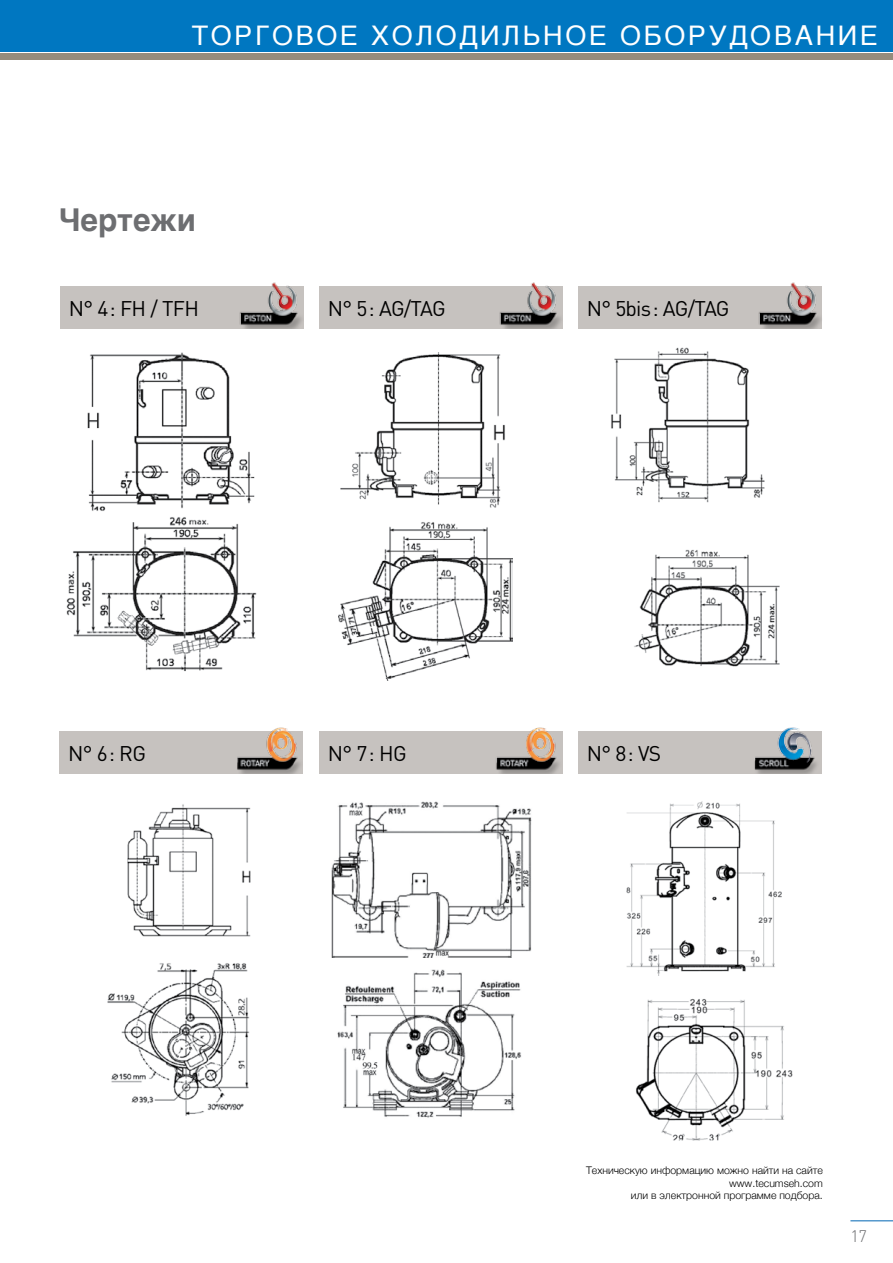
<style>
.page{position:relative;width:893px;height:1263px;background:#fff}
.page>*{position:absolute;margin:0;border:0;box-sizing:border-box;transform-origin:0 0}
.t1{font:700 31.5px "Helvetica";color:#6d6e71}
.t2{font:27px "Helvetica";letter-spacing:.1em;color:#fff}
.t3{font:21px "DIN";letter-spacing:-.035em;color:#000}
.t4{font:300 16.5px "DIN";color:#6d6e71}
.t5{font:300 10.5px/12.6px "Helvetica Neue";color:#000;text-align:right}
</style>
<div class="page">
<hr style="left:850px;top:1220px;width:43px;height:1px;background:#0066b3">
<div style="left:60px;top:286px;width:243px;height:43px;background:#c6c2bf"></div>
<div style="left:60px;top:731px;width:243px;height:43px;background:#c6c2bf"></div>
<div style="left:578px;top:286px;width:243px;height:42px;background:#c6c2bf"></div>
<div style="left:578px;top:731px;width:243px;height:43px;background:#c6c2bf"></div>
<img style="left:66px;top:352px;width:191px;height:320px">
<div style="left:319px;top:286px;width:244px;height:42px;background:#c6c2bf"></div>
<div style="left:319px;top:731px;width:244px;height:43px;background:#c6c2bf"></div>
<img style="left:338px;top:353px;width:175px;height:327px">
<img style="left:611px;top:347px;width:169px;height:320px">
<img style="left:107px;top:804px;width:144px;height:312px">
<img style="left:337px;top:969px;width:184px;height:149px">
<img style="left:331px;top:801px;width:201px;height:156px">
<img style="left:626px;top:801px;width:156px;height:174px">
<img style="left:636px;top:998px;width:157px;height:143px">
<div style="left:0;top:0;width:893px;height:51px;background:#0077c1"></div>
<div style="left:0;top:54px;width:893px;height:6px;background:#948c7d"></div>
<img style="left:239px;top:282px;width:65px;height:47px">
<img style="left:237px;top:727px;width:63px;height:47px">
<img style="left:491px;top:282px;width:72px;height:47px">
<img style="left:496px;top:727px;width:63px;height:47px">
<img style="left:750px;top:282px;width:72px;height:47px">
<img style="left:754px;top:727px;width:68px;height:47px">
<h2 class="t2" style="left:192px;top:14px;width:688px">ТОРГОВОЕ ХОЛОДИЛЬНОЕ ОБОРУДОВАНИЕ</h2>
<h1 class="t1" style="left:60px;top:194px;width:138px">Чертежи</h1>
<h3 class="t3" style="left:69px;top:295px;width:132px">N° 4: FH / TFH</h3>
<h3 class="t3" style="left:328px;top:295px;width:119px">N° 5: AG/TAG</h3>
<h3 class="t3" style="left:587px;top:295px;width:144px">N° 5bis: AG/TAG</h3>
<h3 class="t3" style="left:68px;top:740px;width:79px">N° 6: RG</h3>
<h3 class="t3" style="left:328px;top:740px;width:80px">N° 7: HG</h3>
<h3 class="t3" style="left:587px;top:740px;width:76px">N° 8: VS</h3>
<p class="t5" style="left:586px;top:1164px;width:238px">Техническую информацию можно найти на сайте www.tecumseh.com<br>или в электронной программе подбора.</p>
<h3 class="t4" style="left:850px;top:1226px;width:18px">17</h3>
</div>
